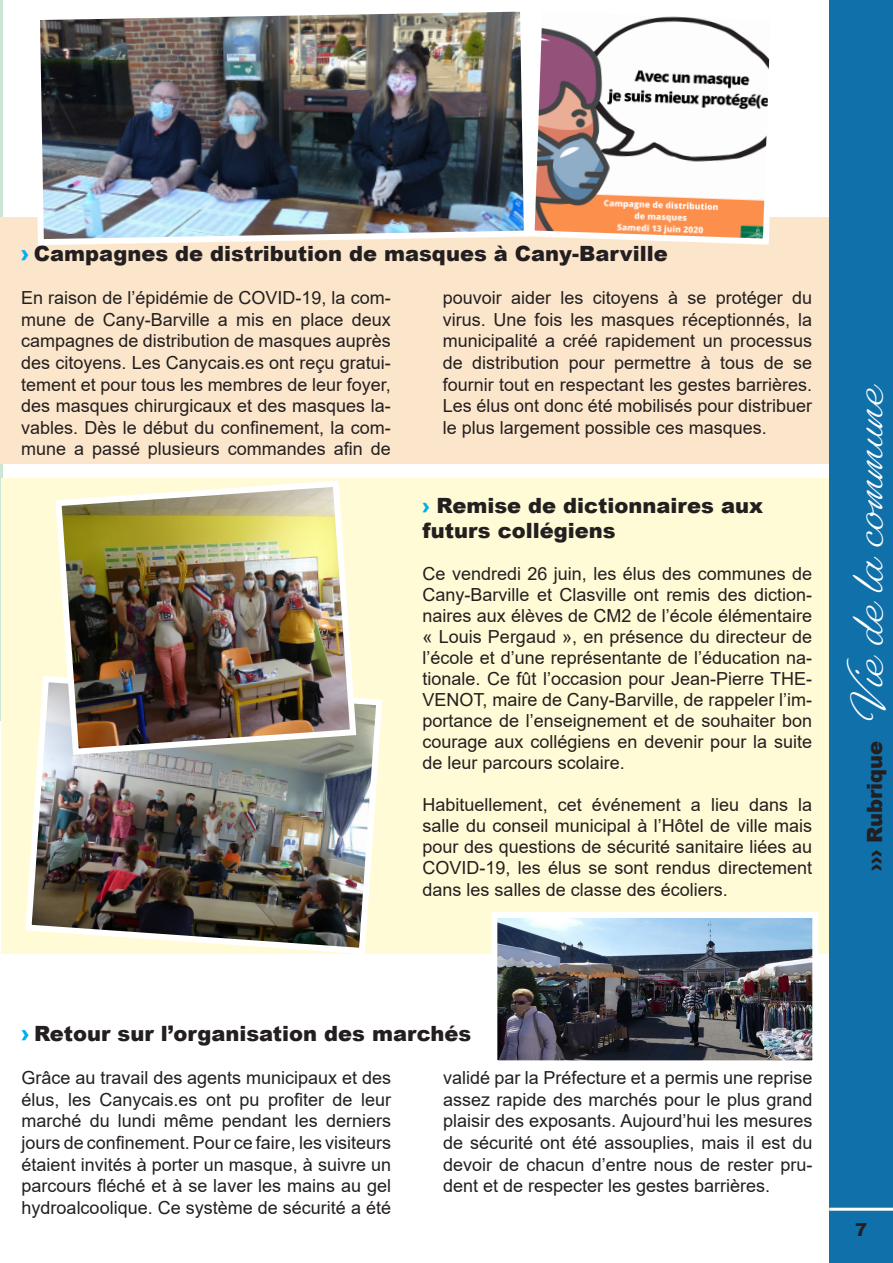
<style>
.page{position:relative;width:893px;height:1263px;background:#fff}
.page>*{position:absolute;margin:0;border:0;box-sizing:border-box;transform-origin:0 0}
.t1{font:500 45px "Gautreaux";color:#fff}
.t2{font:900 21px "Arial";color:#231f20}
.t3{font:18px/21.6px "Arial";color:#231f20;text-align:justify}
.t4{font:900 18px "Arial";color:#231f20}
.s1{font-size:22.5px;color:#00aeef}
.s2{color:#00aeef}
.s3{font-family:"Arial";font-weight:900;font-size:21px;color:#231f20}
</style>
<div class="page">
<hr style="left:0;top:0;width:2px;height:720px;background:#cbe6d3">
<div style="left:1px;top:478px;width:832px;height:476px;background:#fffbd6"></div>
<div style="left:0;top:217px;width:832px;height:246px;background:#fce6cb"></div>
<div style="left:829px;top:0;width:64px;height:1263px;background:#1070a9"></div>
<hr style="left:829px;top:1208px;width:64px;height:3px;background:#fff">
<img style="left:25px;top:676px;width:358px;height:278px">
<img style="left:52px;top:480px;width:307px;height:278px">
<img style="left:498px;top:919px;width:313px;height:140px">
<div style="left:491px;top:912px;width:327px;height:154px;border:6px solid #fff"></div>
<img style="left:37px;top:11px;width:488px;height:234px">
<svg style="left:525px;top:16px;width:245px;height:229px"></svg>
<p class="t2" style="left:21px;top:238px;width:648px"><span class="s1">›</span> Campagnes de distribution de masques à Cany-Barville</p>
<p class="t3" style="left:21px;top:287px;width:371px">En raison de l’épidémie de COVID-19, la com&shy;mune de Cany-Barville a mis en place deux campagnes de distribution de masques auprès des citoyens. Les Canycais.es ont reçu gratui&shy;tement et pour tous les membres de leur foyer, des masques chirurgicaux et des masques la&shy;vables. Dès le début du confinement, la com&shy;mune a passé plusieurs commandes afin de</p>
<p class="t3" style="left:443px;top:287px;width:371px">pouvoir aider les citoyens à se protéger du virus. Une fois les masques réceptionnés, la municipalité a créé rapidement un processus de distribution pour permettre à tous de se fournir tout en respectant les gestes barrières.<br>Les élus ont donc été mobilisés pour distribuer le plus largement possible ces masques.</p>
<p class="t2" style="left:423px;top:490px;width:342px"><span class="s2">›</span> Remise de dictionnaires aux</p>
<p class="t2" style="left:423px;top:515px;width:195px">futurs collégiens</p>
<p class="t3" style="left:423px;top:563px;width:391px;line-height:21px">Ce vendredi 26 juin, les élus des communes de Cany-Barville et Clasville ont remis des diction&shy;naires aux élèves de CM2 de l’école élémentaire « Louis Pergaud », en présence du directeur de l’école et d’une représentante de l’éducation na&shy;tionale. Ce fût l’occasion pour Jean-Pierre THE-VENOT, maire de Cany-Barville, de rappeler l’im&shy;portance de l’enseignement et de souhaiter bon courage aux collégiens en devenir pour la suite de leur parcours scolaire.</p>
<p class="t3" style="left:423px;top:794px;width:391px;line-height:21.1px">Habituellement, cet événement a lieu dans la salle du conseil municipal à l’Hôtel de ville mais pour des questions de sécurité sanitaire liées au COVID-19, les élus se sont rendus directement dans les salles de classe des écoliers.</p>
<p class="t1" style="left:840px;top:871px;width:488px;rotate:-90deg"><span class="s3">››› Rubrique</span> Vie de la commune</p>
<p class="t2" style="left:22px;top:1018px;width:451px"><span class="s1">›</span> Retour sur l’organisation des marchés</p>
<p class="t3" style="left:22px;top:1067px;width:371px">Grâce au travail des agents municipaux et des élus, les Canycais.es ont pu profiter de leur marché du lundi même pendant les derniers jours de confinement. Pour ce faire, les visiteurs étaient invités à porter un masque, à suivre un parcours fléché et à se laver les mains au gel hydroalcoolique. Ce système de sécurité a été</p>
<p class="t3" style="left:443px;top:1067px;width:371px">validé par la Préfecture et a permis une reprise assez rapide des marchés pour le plus grand plaisir des exposants. Aujourd’hui les mesures de sécurité ont été assouplies, mais il est du devoir de chacun d’entre nous de rester pru&shy;dent et de respecter les gestes barrières.</p>
<p class="t4" style="left:855px;top:1217px;width:14px">7</p>
</div>
